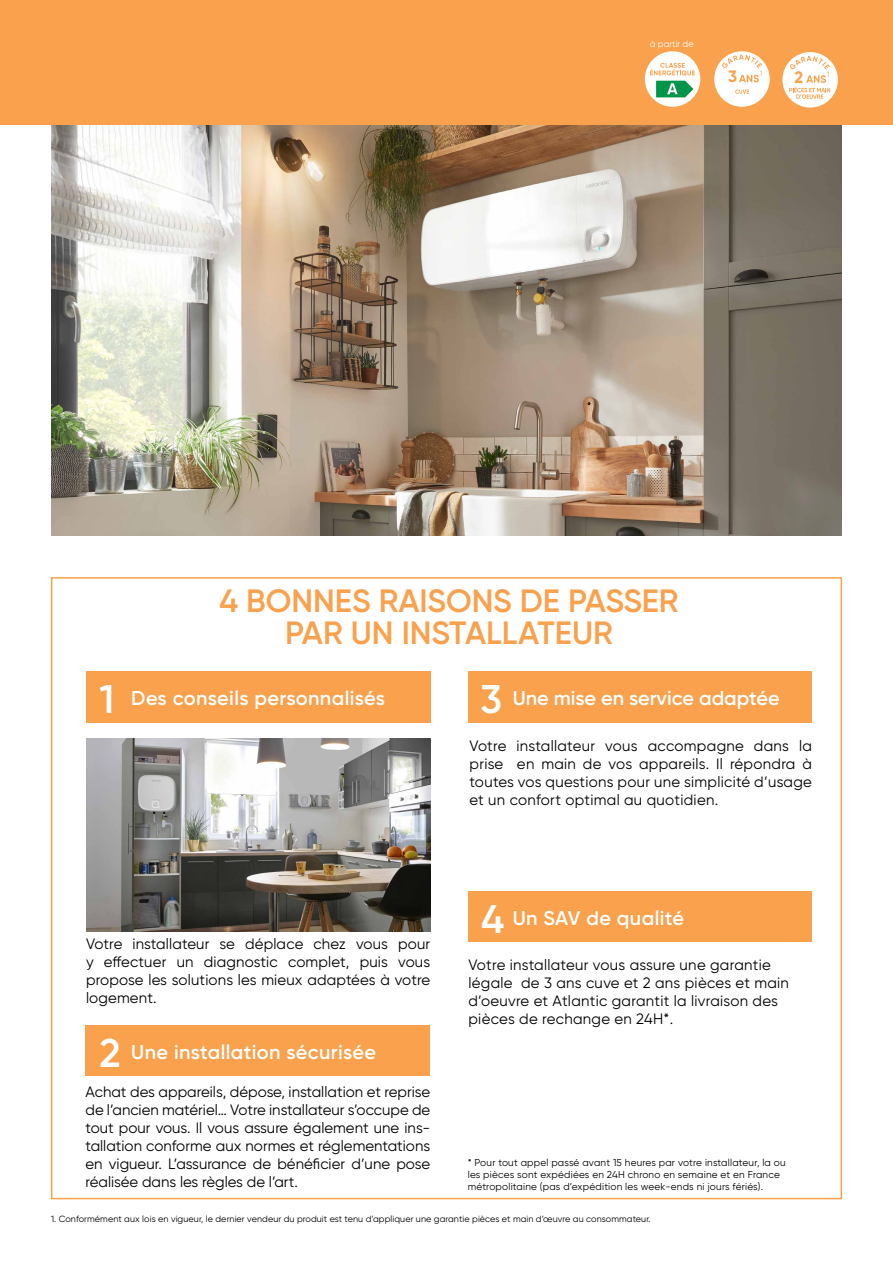
<style>
.page{position:relative;width:893px;height:1263px;background:#fff}
.page>*{position:absolute;margin:0;border:0;box-sizing:border-box;transform-origin:0 0}
.t1{font:600 40.05px "Gilroy";color:#fff}
.t2{font:600 32.25px/31.7px "Gilroy";color:#f9a14c}
.t3{font:600 19.95px "Gilroy";letter-spacing:.01em;color:#fff}
.t4{font:700 16.5px "Gilroy";color:#f9a14c}
.t5{font:15px/18px "Gilroy";letter-spacing:.015em;color:#000;text-align:justify}
.t6{font:10.05px/12px "Gilroy";letter-spacing:.02em;color:#000}
.t7{font:9px "Gilroy";letter-spacing:.01em;color:#000}
.t8{font:9px "Gilroy";color:#fff}
.t9{font:7.5px "Gilroy";color:#f9a14c}
.s1{font-size:40.05px}
</style>
<div class="page">
<img style="left:51px;top:124px;width:791px;height:412px">
<div style="left:0;top:0;width:893px;height:124px;background:#f9a14c"></div>
<div style="left:85px;top:1025px;width:345px;height:51px;background:#f9a14c"></div>
<div style="left:86px;top:671px;width:344px;height:51px;background:#f9a14c"></div>
<div style="left:468px;top:671px;width:344px;height:51px;background:#f9a14c"></div>
<div style="left:468px;top:891px;width:344px;height:51px;background:#f9a14c"></div>
<img style="left:86px;top:738px;width:344px;height:193px">
<div style="left:645px;top:51px;width:55px;height:56px;background:#fff;border-radius:50%"></div>
<svg style="left:650px;top:63px;width:45px;height:34px"></svg>
<div style="left:714px;top:51px;width:56px;height:56px;background:#fff;border-radius:50%"></div>
<svg style="left:739px;top:75px;width:20px;height:7px"></svg>
<svg style="left:722px;top:55px;width:40px;height:13px"></svg>
<svg style="left:735px;top:89px;width:14px;height:5px"></svg>
<div style="left:782px;top:52px;width:56px;height:56px;background:#fff;border-radius:50%"></div>
<svg style="left:789px;top:56px;width:41px;height:43px"></svg>
<p class="t8" style="left:650px;top:39px;width:45px">à partir de</p>
<p class="t4" style="left:728px;top:66px;width:10px">3</p>
<p class="t4" style="left:794px;top:66px;width:10px">2</p>
<p class="t9" style="left:760px;top:69px;width:4px">1</p>
<p class="t9" style="left:826px;top:69px;width:4px">1</p>
<p class="t9" style="left:827px;top:70px;width:4px">1</p>
<h2 class="t2" style="left:219px;top:585px;width:70px">4 BONN</h2>
<h2 class="t2" style="left:285px;top:585px;width:395px;text-indent:50px">ES RAISONS DE PASSER<br>PAR UN INSTALLATEUR</h2>
<h1 class="t1" style="left:99px;top:674px;width:16px">1</h1>
<h3 class="t3" style="left:513px;top:685px;width:268px">Une mise en service adaptée</h3>
<p class="t5" style="left:469px;top:737px;width:344px">Votre installateur vous accompagne dans la prise en main de vos appareils. Il répondra à toutes vos questions pour une simplicité d’usage et un confort optimal au quotidien.</p>
<h1 class="t1" style="left:480px;top:674px;width:23px">3</h1>
<h3 class="t3" style="left:131px;top:685px;width:255px">Des conseils personnalisés</h3>
<p class="t5" style="left:86px;top:935px;width:346px">Votre installateur se déplace chez vous pour y effectuer un diagnostic complet, puis vous propose les solutions les mieux adaptées à votre logement.</p>
<h3 class="t3" style="left:99px;top:1039px;width:278px"><span class="s1">2</span> Une installation sécurisée</h3>
<h3 class="t3" style="left:481px;top:905px;width:204px"><span class="s1">4</span> Un SAV de qualité</h3>
<p class="t5" style="left:468px;top:956px;width:322px;text-align:left">Votre installateur vous assure une garantie légale de 3 ans cuve et 2 ans pièces et main d’oeuvre et Atlantic garantit la livraison des pièces de rechange en 24H*.</p>
<p class="t5" style="left:85px;top:1082px;width:346px">Achat des appareils, dépose, installation et reprise de l’ancien matériel… Votre installateur s’occupe de tout pour vous. Il vous assure également une ins&shy;tallation conforme aux normes et réglementations en vigueur. L’assurance de bénéficier d’une pose réalisée dans les règles de l’art.</p>
<p class="t6" style="left:468px;top:1156px;width:319px">* Pour tout appel passé avant 15 heures par votre installateur, la ou les pièces sont expédiées en 24H chrono en semaine et en France métropolitaine (pas d’expédition les week-ends ni jours fériés).</p>
<p class="t7" style="left:51px;top:1213px;width:601px">1. Conformément aux lois en vigueur, le dernier vendeur du produit est tenu d’appliquer une garantie pièces et main d’œuvre au consommateur.</p>
</div>
